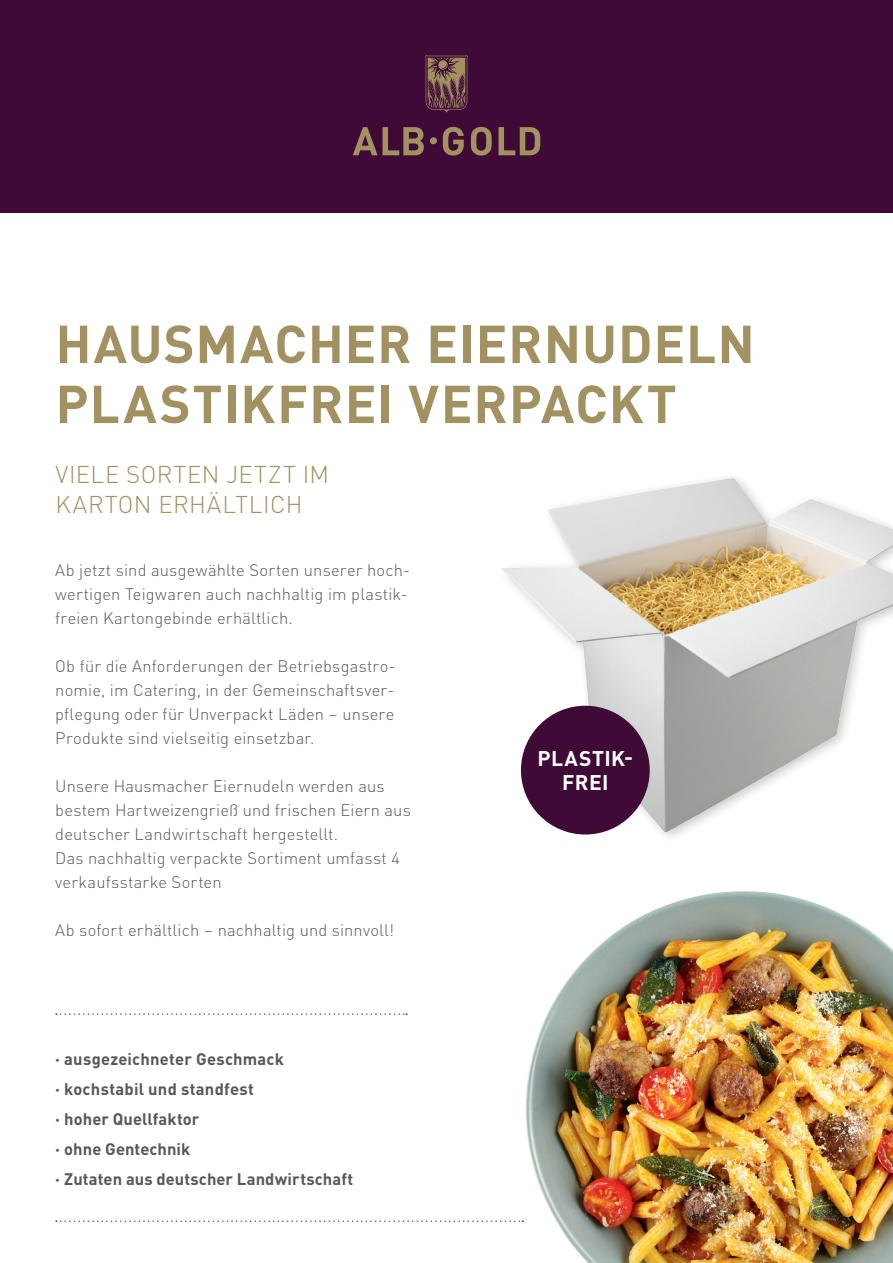
<style>
.page{position:relative;width:893px;height:1263px;background:#fff}
.page>*{position:absolute;margin:0;border:0;box-sizing:border-box;transform-origin:0 0}
.t1{font:700 52.5px/60px "DINOT";letter-spacing:.02em;color:#a29161}
.t2{font:300 24px/30px "DINOT";letter-spacing:.03em;color:#a29161}
.t3{font:700 21px/24px "DINOT";letter-spacing:.02em;color:#fff;text-align:center}
.t4{font:300 16.5px/24px "DINOT";letter-spacing:.01em;color:#57585a}
.t5{font:700 16.5px/30px "DINOT";letter-spacing:.01em;color:#57585a}
</style>
<div class="page">
<img style="left:502px;top:478px;width:391px;height:359px">
<div style="left:0;top:0;width:893px;height:213px;background:#400a36"></div>
<svg style="left:353px;top:127px;width:187px;height:29px"></svg>
<svg style="left:425px;top:55px;width:43px;height:57px"></svg>
<svg style="left:56px;top:1220px;width:460px;height:2px"></svg>
<div style="left:521px;top:706px;width:129px;height:128px;background:#400a36;border-radius:50%"></div>
<svg style="left:56px;top:1013px;width:351px;height:2px"></svg>
<img style="left:518px;top:891px;width:375px;height:372px">
<h1 class="t1" style="left:56px;top:309px;width:701px">HAUSMACHER EIERNUDELN<br>PLASTIKFREI VERPACKT</h1>
<h2 class="t2" style="left:55px;top:457px;width:275px">VIELE SORTEN JETZT IM<br>KARTON ERHÄLTLICH</h2>
<p class="t4" style="left:55px;top:557px;width:356px">Ab jetzt sind ausgewählte Sorten unserer hoch&shy;wertigen Teigwaren auch nachhaltig im plastik&shy;freien Kartongebinde erhältlich.</p>
<p class="t4" style="left:55px;top:653px;width:342px;text-align:justify">Ob für die Anforderungen der Betriebsgastro&shy;nomie, im Catering, in der Gemeinschaftsver&shy;pflegung oder für Unverpackt Läden – unsere Produkte sind vielseitig einsetzbar.</p>
<p class="t4" style="left:55px;top:773px;width:357px">Unsere Hausmacher Eiernudeln werden aus bestem Hartweizengrieß und frischen Eiern aus deutscher Landwirtschaft hergestellt.<br>Das nachhaltig verpackte Sortiment umfasst 4 verkaufsstarke Sorten</p>
<p class="t4" style="left:55px;top:917px;width:340px">Ab sofort erhältlich – nachhaltig und sinnvoll!</p>
<p class="t5" style="left:55px;top:1043px;width:299px">· ausgezeichneter Geschmack<br>· kochstabil und standfest<br>· hoher Quellfaktor<br>· ohne Gentechnik<br>· Zutaten aus deutscher Landwirtschaft</p>
<p class="t3" style="left:538px;top:745px;width:97px">PLASTIK-<br>FREI</p>
</div>
